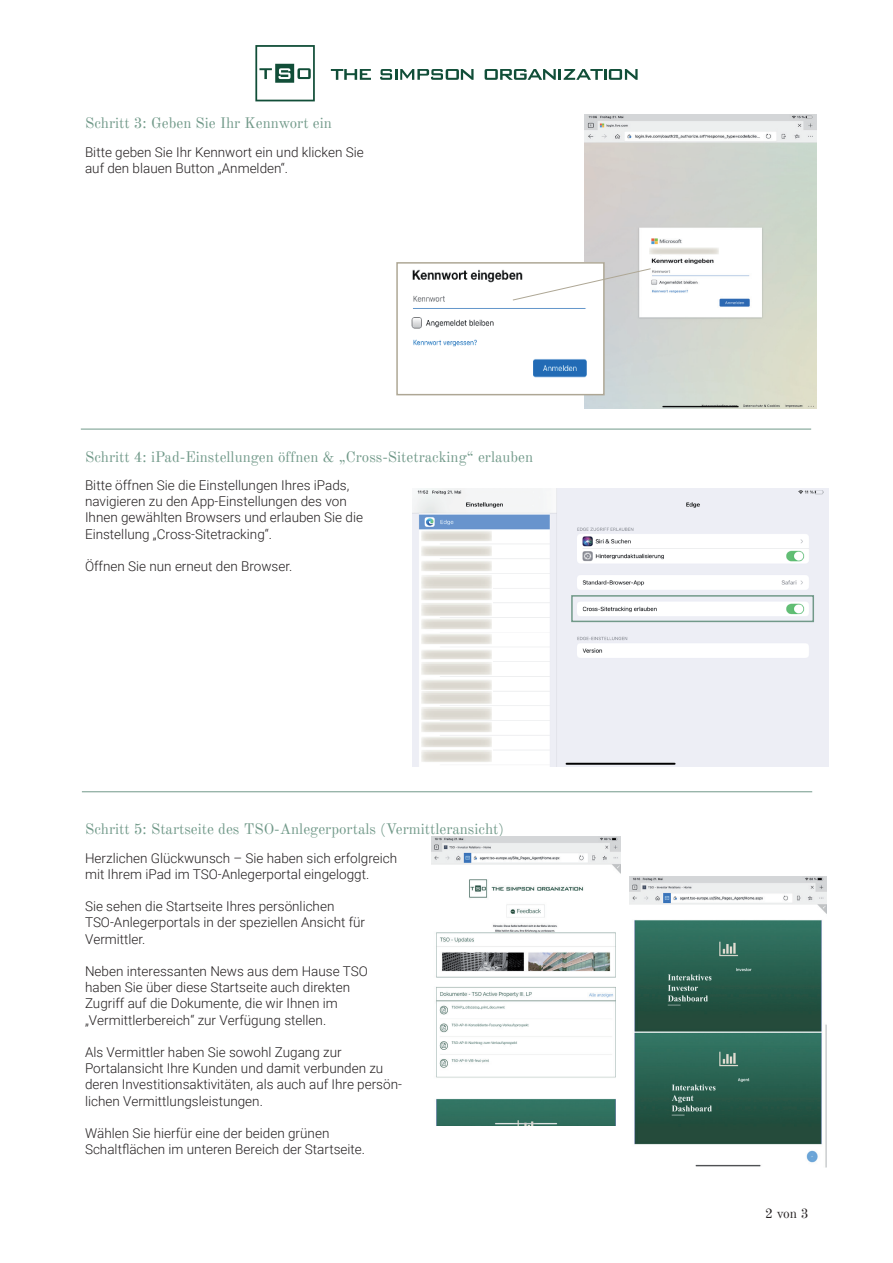
<style>
.page{position:relative;width:893px;height:1263px;background:#fff}
.page>*{position:absolute;margin:0;border:0;box-sizing:border-box;transform-origin:0 0}
.t1{font:15px "Old Standard TT";color:#719989}
.t2{font:300 13.5px/16.2px "Roboto";color:#231f20}
.t3{font:13.5px "Old Standard TT";color:#231f20}
</style>
<div class="page">
<svg style="left:331px;top:69px;width:40px;height:11px"></svg>
<svg style="left:380px;top:69px;width:94px;height:11px"></svg>
<svg style="left:255px;top:45px;width:60px;height:56px"></svg>
<svg style="left:485px;top:69px;width:153px;height:11px"></svg>
<hr style="left:81px;top:429px;width:730px;height:1px;background:#719989">
<hr style="left:82px;top:791px;width:730px;height:1px;background:#719989">
<img style="left:585px;top:114px;width:231px;height:294px">
<img style="left:650px;top:248px;width:70px;height:7px">
<img style="left:411px;top:265px;width:191px;height:127px">
<div style="left:396px;top:262px;width:209px;height:133px;border:2px solid #aea795"></div>
<svg style="left:512px;top:268px;width:139px;height:32px"></svg>
<img style="left:412px;top:488px;width:416px;height:278px">
<img style="left:422px;top:531px;width:70px;height:11px">
<img style="left:422px;top:546px;width:70px;height:10px">
<img style="left:422px;top:560px;width:70px;height:11px">
<img style="left:422px;top:575px;width:70px;height:25px">
<img style="left:422px;top:603px;width:70px;height:14px">
<img style="left:422px;top:619px;width:70px;height:11px">
<img style="left:422px;top:634px;width:70px;height:11px">
<img style="left:422px;top:649px;width:70px;height:11px">
<img style="left:422px;top:679px;width:70px;height:25px">
<img style="left:422px;top:662px;width:70px;height:14px">
<img style="left:422px;top:707px;width:70px;height:12px">
<img style="left:422px;top:721px;width:70px;height:11px">
<img style="left:422px;top:736px;width:70px;height:11px">
<img style="left:422px;top:749px;width:70px;height:14px">
<div style="left:571px;top:595px;width:243px;height:27px;border:2px solid #719989"></div>
<img style="left:431px;top:837px;width:189px;height:288px">
<img style="left:630px;top:876px;width:197px;height:292px">
<p class="t1" style="left:85px;top:112px;width:248px">Schritt 3: Geben Sie Ihr Kennwort ein</p>
<p class="t2" style="left:85px;top:143px;width:280px">Bitte geben Sie Ihr Kennwort ein und klicken Sie auf den blauen Button „Anmelden“.</p>
<p class="t1" style="left:85px;top:445px;width:450px">Schritt 4: iPad-Einstellungen öffnen &amp; „Cross-Sitetracking“ erlauben</p>
<p class="t2" style="left:85px;top:477px;width:280px">Bitte öffnen Sie die Einstellungen Ihres iPads, navigieren zu den App-Einstellungen des von Ihnen gewählten Browsers und erlauben Sie die Einstellung „Cross-Sitetracking“.</p>
<p class="t2" style="left:85px;top:558px;width:209px">Öffnen Sie nun erneut den Browser.</p>
<p class="t1" style="left:85px;top:818px;width:420px">Schritt 5: Startseite des TSO-Anlegerportals (Vermittleransicht)</p>
<p class="t2" style="left:85px;top:849px;width:314px">Herzlichen Glückwunsch – Sie haben sich erfolgreich mit Ihrem iPad im TSO-Anlegerportal eingeloggt.</p>
<p class="t2" style="left:85px;top:898px;width:282px">Sie sehen die Startseite Ihres persönlichen<br>TSO-Anlegerportals in der speziellen Ansicht für<br>Vermittler.</p>
<p class="t2" style="left:85px;top:962px;width:284px">Neben interessanten News aus dem Hause TSO haben Sie über diese Startseite auch direkten Zugriff auf die Dokumente, die wir Ihnen im „Vermittlerbereich“ zur Verfügung stellen.</p>
<p class="t2" style="left:85px;top:1043px;width:318px">Als Vermittler haben Sie sowohl Zugang zur Portalansicht Ihre Kunden und damit verbunden zu deren Investitionsaktivitäten, als auch auf Ihre persön&shy;lichen Vermittlungsleistungen.</p>
<p class="t2" style="left:85px;top:1124px;width:282px">Wählen Sie hierfür eine der beiden grünen<br>Schaltflächen im unteren Bereich der Startseite.</p>
<p class="t3" style="left:765px;top:1203px;width:45px">2 von 3</p>
</div>
